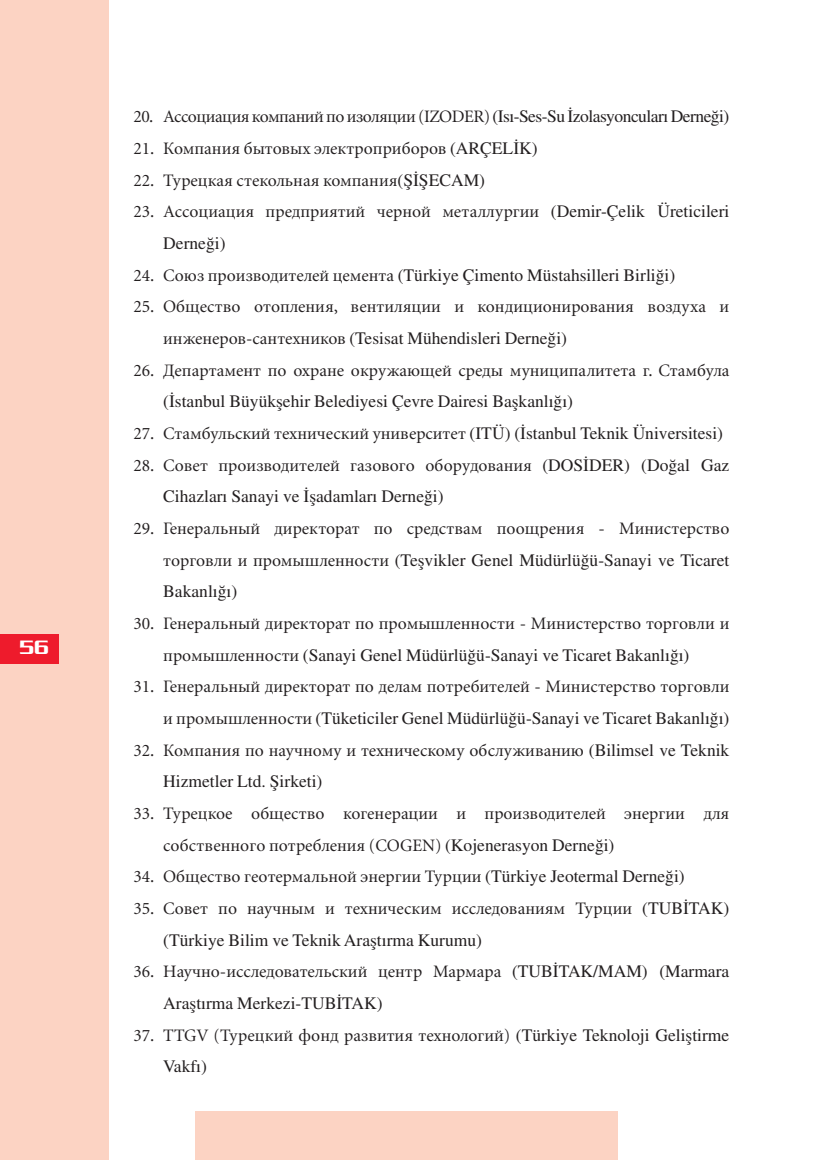
<style>
.page{position:relative;width:814px;height:1160px;background:#fff}
.page>*{position:absolute;margin:0;border:0;box-sizing:border-box;transform-origin:0 0}
.t1{font:500 21px "Serpentine";color:#fff}
.t2{font:17.5px/31.7px "Minion Cyr";color:#231f20}
.t3{font:17.5px/31.7px "Thourque";color:#231f20}
.t4{font:17.5px "Minion Cyr";letter-spacing:-.03em;color:#231f20}
.s1{font-family:"Thourque"}
.s2{font-family:"Minion Cyr"}
</style>
<div class="page">
<div style="left:0;top:0;width:109px;height:1160px;background:#fcd3c3"></div>
<div style="left:0;top:634px;width:59px;height:30px;background:#ee1b2c"></div>
<div style="left:195px;top:1111px;width:422px;height:49px;background:#fcd3c3"></div>
<p class="t1" style="left:19px;top:641px;width:31px">56</p>
<p class="t4" style="left:133px;top:110px;width:597px">20. Ассоциация компаний по изоляции (IZODER) <span class="s1">(Isı-Ses-Su ∑zolasyoncuları Derneπi)</span></p>
<p class="t2" style="left:133px;top:134px;width:405px">21. Компания бытовых электроприборов <span class="s1">(ARÇEL∑K)</span></p>
<p class="t2" style="left:133px;top:166px;width:353px">22. Турецкая стекольная компания<span class="s1">(Ω∑ΩECAM)</span></p>
<p class="t2" style="left:133px;top:197px;width:597px">23. Ассоциация предприятий черной металлургии <span class="s1">(Demir-Çelik Üreticileri</span></p>
<p class="t3" style="left:163px;top:229px;width:64px">Derneπi)</p>
<p class="t3" style="left:133px;top:261px;width:543px"><span class="s2">24. Союз производителей цемента</span> (Türkiye Çimento Müstahsilleri Birliπi)</p>
<p class="t2" style="left:133px;top:292px;width:597px">25. Общество отопления, вентиляции и кондиционирования воздуха и</p>
<p class="t3" style="left:163px;top:324px;width:405px"><span class="s2">инженеров-сантехников</span> (Tesisat Mühendisleri Derneπi)</p>
<p class="t2" style="left:133px;top:356px;width:597px">26. Департамент по охране окружающей среды муниципалитета г. Стамбула</p>
<p class="t3" style="left:163px;top:387px;width:411px">(∑stanbul Büyükµehir Belediyesi Çevre Dairesi Baµkanlıπı)</p>
<p class="t2" style="left:133px;top:419px;width:591px">27. Стамбульский технический университет <span class="s1">(ITÜ) (∑stanbul Teknik Üniversitesi)</span></p>
<p class="t2" style="left:133px;top:451px;width:597px">28. Совет производителей газового оборудования <span class="s1">(DOS∑DER) (Doπal Gaz</span></p>
<p class="t3" style="left:163px;top:482px;width:282px">Cihazları Sanayi ve ∑µadamları Derneπi)</p>
<p class="t2" style="left:133px;top:514px;width:597px">29. Генеральный директорат по средствам поощрения - Министерство</p>
<p class="t3" style="left:163px;top:545px;width:567px"><span class="s2">торговли и промышленности</span> (Teµvikler Genel Müdürlüπü-Sanayi ve Ticaret<br>Bakanlıπı)</p>
<p class="t2" style="left:133px;top:609px;width:597px">30. Генеральный директорат по промышленности - Министерство торговли и</p>
<p class="t3" style="left:163px;top:640px;width:527px"><span class="s2">промышленности</span> (Sanayi Genel Müdürlüπü-Sanayi ve Ticaret Bakanlıπı)</p>
<p class="t2" style="left:133px;top:672px;width:597px">31. Генеральный директорат по делам потребителей - Министерство торговли</p>
<p class="t3" style="left:163px;top:704px;width:567px"><span class="s2">и промышленности</span> (Tüketiciler Genel Müdürlüπü-Sanayi ve Ticaret Bakanlıπı)</p>
<p class="t2" style="left:133px;top:735px;width:597px">32. Компания по научному и техническому обслуживанию <span class="s1">(Bilimsel ve Teknik</span></p>
<p class="t3" style="left:163px;top:767px;width:161px">Hizmetler Ltd. Ωirketi)</p>
<p class="t2" style="left:163px;top:799px;width:567px;text-indent:-30px">33. Турецкое общество когенерации и производителей энергии для собственного потребления (COGEN) <span class="s1">(Kojenerasyon Derneπi)</span></p>
<p class="t2" style="left:133px;top:862px;width:552px">34. Общество геотермальной энергии Турции <span class="s1">(Türkiye Jeotermal Derneπi)</span></p>
<p class="t2" style="left:133px;top:894px;width:597px">35. Совет по научным и техническим исследованиям Турции <span class="s1">(TUB∑TAK)</span></p>
<p class="t3" style="left:163px;top:925px;width:320px">(Türkiye Bilim ve Teknik Araµtırma Kurumu)</p>
<p class="t2" style="left:133px;top:957px;width:597px">36. Научно-исследовательский центр Мармара <span class="s1">(TUB∑TAK/MAM) (Marmara</span></p>
<p class="t3" style="left:163px;top:989px;width:221px">Araµtırma Merkezi-TUB∑TAK)</p>
<p class="t2" style="left:133px;top:1020px;width:597px">37. TTGV (Турецкий фонд развития технологий) <span class="s1">(Türkiye Teknoloji Geliµtirme</span></p>
<p class="t3" style="left:163px;top:1052px;width:45px">Vakfı)</p>
</div>
